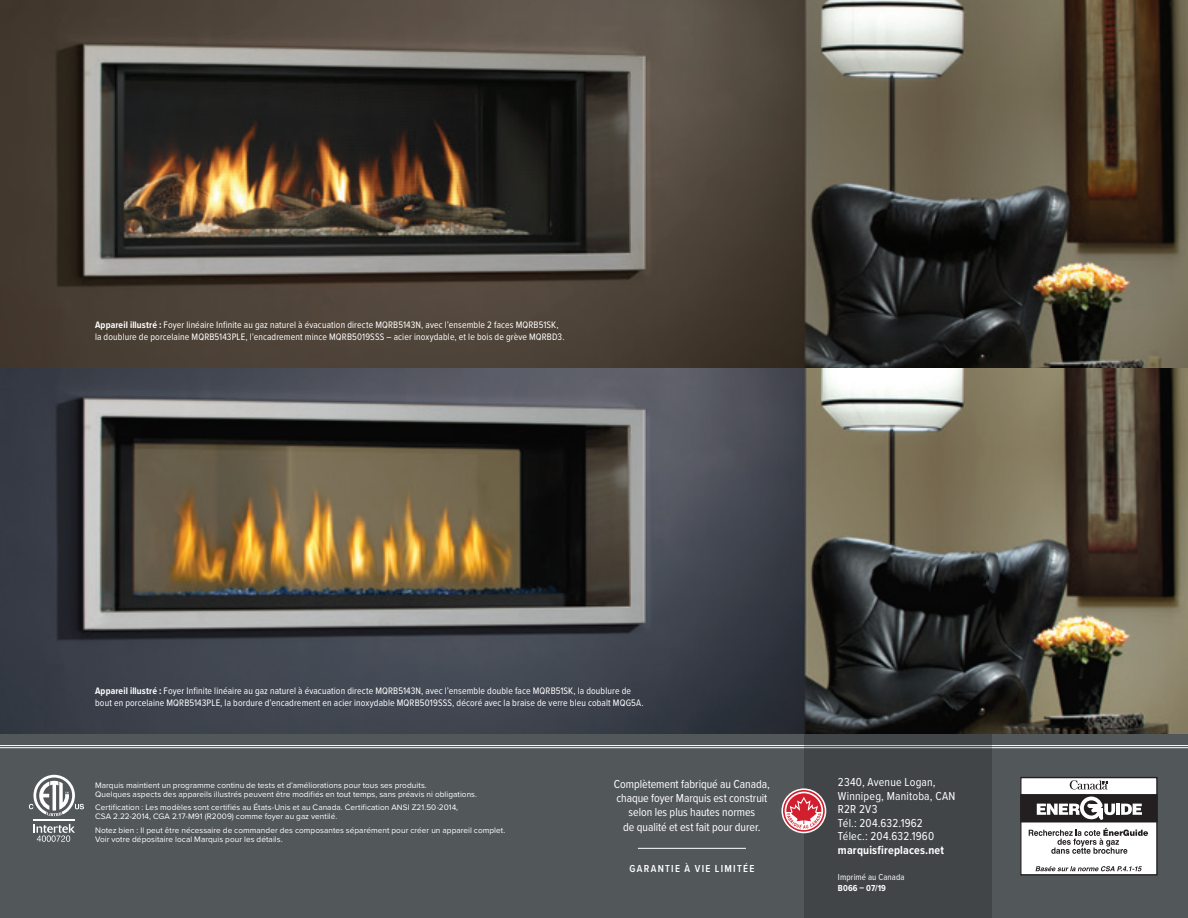
<style>
.page{position:relative;width:1188px;height:918px;background:#fff}
.page>*{position:absolute;margin:0;border:0;box-sizing:border-box;transform-origin:0 0}
.t1{font:12px/14.4px "Proxima Nova Cond";letter-spacing:-.005em;color:#fff;text-align:center}
.t2{font:12px/13.5px "Proxima Nova Cond";letter-spacing:.015em;color:#fff}
.t3{font:700 12px "Proxima Nova Cond";letter-spacing:.015em;color:#fff}
.t4{font:600 10.5px "Proxima Nova Cond";letter-spacing:.125em;color:#fff}
.t5{font:9.75px/12px "Proxima Nova Cond";letter-spacing:.01em;color:#fff}
.t6{font:9px "Proxima Nova Cond";letter-spacing:.015em;color:#fff}
.t7{font:700 9px "Proxima Nova Cond";letter-spacing:.015em;color:#fff}
.t8{font:8.25px/9px "Proxima Nova";letter-spacing:.005em;color:#fff}
.s1{font-weight:700}
</style>
<div class="page">
<img style="left:0;top:368px;width:1188px;height:366px">
<img style="left:0;top:0;width:1188px;height:368px">
<div style="left:0;top:734px;width:1188px;height:184px;background:#52575a"></div>
<svg style="left:33px;top:824px;width:42px;height:18px"></svg>
<hr style="left:33px;top:819px;width:42px;height:1px;background:#fff">
<svg style="left:29px;top:775px;width:55px;height:41px"></svg>
<hr style="left:1187px;top:734px;width:1px;height:184px;background:#231f20">
<hr style="left:0;top:745px;width:1188px;height:1px;background:#fff">
<hr style="left:0;top:747px;width:1188px;height:1px;background:#fff">
<div style="left:804px;top:734px;width:188px;height:184px;background:#414548"></div>
<div style="left:1021px;top:778px;width:136px;height:97px;background:#fff"></div>
<div style="left:1020px;top:777px;width:138px;height:99px;border:1px solid #231f20"></div>
<svg style="left:1070px;top:780px;width:38px;height:10px"></svg>
<svg style="left:1029px;top:828px;width:119px;height:26px"></svg>
<div style="left:1020px;top:794px;width:137px;height:28px;background:#231f20"></div>
<hr style="left:1116px;top:804px;width:4px;height:11px;background:#fff">
<svg style="left:1121px;top:804px;width:21px;height:11px"></svg>
<svg style="left:1037px;top:797px;width:78px;height:23px"></svg>
<svg style="left:1036px;top:866px;width:106px;height:5px"></svg>
<svg style="left:781px;top:788px;width:45px;height:45px"></svg>
<div style="left:783px;top:790px;width:42px;height:42px;border:2px solid #d21f2f;border-radius:50%"></div>
<svg style="left:786px;top:793px;width:35px;height:36px"></svg>
<hr style="left:638px;top:848px;width:108px;height:1px;background:#fff">
<p class="t5" style="left:95px;top:318px;width:471px"><span class="s1">Appareil illustré :</span> Foyer linéaire Infinite au gaz naturel à évacuation directe MQRB5143N, avec l’ensemble 2 faces MQRB51SK, la doublure de porcelaine MQRB5143PLE, l’encadrement mince MQRB5019SSS – acier inoxydable, et le bois de grève MQRBD3.</p>
<p class="t5" style="left:95px;top:684px;width:550px"><span class="s1">Appareil illustré :</span> Foyer Infinite linéaire au gaz naturel à évacuation directe MQRB5143N, avec l’ensemble double face MQRB51SK, la doublure de bout en porcelaine MQRB5143PLE, la bordure d’encadrement en acier inoxydable MQRB5019SSS, décoré avec la braise de verre bleu cobalt MQG5A.</p>
<p class="t8" style="left:95px;top:780px;width:384px">Marquis maintient un programme continu de tests et d’améliorations pour tous ses produits.<br>Quelques aspects des appareils illustrés peuvent être modifiés en tout temps, sans préavis ni obligations.</p>
<p class="t8" style="left:95px;top:803px;width:365px">Certification : Les modèles sont certifiés au États-Unis et au Canada. Certification ANSI Z21.50-2014,<br>CSA 2.22-2014, CGA 2.17-M91 (R2009) comme foyer au gaz ventilé.</p>
<p class="t8" style="left:95px;top:825px;width:412px">Notez bien : Il peut être nécessaire de commander des composantes séparément pour créer un appareil complet.<br>Voir votre dépositaire local Marquis pour les détails.</p>
<h1 class="t1" style="left:614px;top:776px;width:158px">Complètement fabriqué au Canada, chaque foyer Marquis est construit selon les plus hautes normes<br>de qualité et est fait pour durer.</h1>
<h1 class="t2" style="left:838px;top:775px;width:119px">2340, Avenue Logan,<br>Winnipeg, Manitoba, CAN<br>R2R 2V3<br>Tél.: 204.632.1962<br>Télec.: 204.632.1960</h1>
<h1 class="t3" style="left:838px;top:841px;width:108px">marquisfireplaces.net</h1>
<p class="t6" style="left:838px;top:871px;width:68px">Imprimé au Canada</p>
<p class="t7" style="left:838px;top:881px;width:50px">B066 – 07/19</p>
<p class="t4" style="left:630px;top:861px;width:126px">GARANTIE À VIE LIMITÉE</p>
</div>
